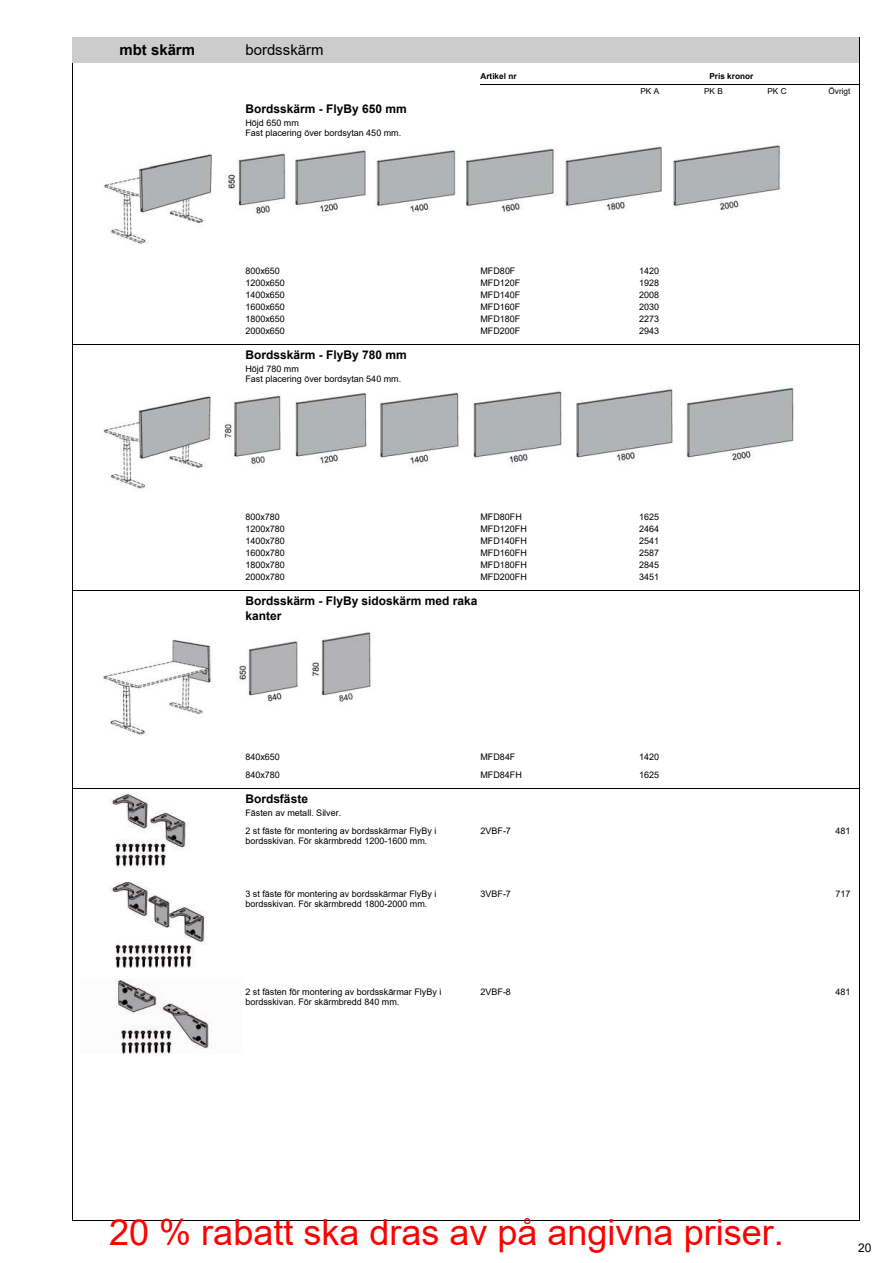
<style>
.page{position:relative;width:893px;height:1263px;background:#fff}
.page>*{position:absolute;margin:0;border:0;box-sizing:border-box;transform-origin:0 0}
.t1{font:36px "Arial";color:#f00}
.t2{font:15px "Arial";color:#000}
.t3{font:700 15px "Arial";color:#000}
.t4{font:700 12px/15px "Arial";color:#000}
.t5{font:12px "Arial";color:#000}
.t6{font:9px/10.5px "Arial";color:#000}
.t7{font:700 8.25px "Arial";letter-spacing:.005em;color:#000}
.t8{font:8.25px "Arial";letter-spacing:.005em;color:#000}
</style>
<div class="page">
<hr style="left:859px;top:26px;width:1px;height:1195px;background:#000">
<hr style="left:72px;top:1220px;width:787px;height:1px;background:#000">
<hr style="left:72px;top:25px;width:1px;height:1195px;background:#000">
<div style="left:50px;top:20px;width:818px;height:17px;background:#fff"></div>
<div style="left:72px;top:37px;width:170px;height:26px;background:#ccc"></div>
<div style="left:242px;top:37px;width:617px;height:26px;background:#ccc"></div>
<hr style="left:480px;top:84px;width:379px;height:1px;background:#000">
<hr style="left:72px;top:344px;width:787px;height:1px;background:#000">
<hr style="left:72px;top:590px;width:787px;height:1px;background:#000">
<hr style="left:72px;top:788px;width:787px;height:1px;background:#000">
<img style="left:104px;top:145px;width:677px;height:99px">
<img style="left:103px;top:388px;width:691px;height:101px">
<img style="left:103px;top:632px;width:270px;height:103px">
<img style="left:109px;top:793px;width:78px;height:75px">
<img style="left:110px;top:882px;width:96px;height:85px">
<img style="left:115px;top:980px;width:97px;height:73px">
<h2 class="t3" style="left:119px;top:41px;width:77px">mbt skärm</h2>
<h2 class="t2" style="left:245px;top:41px;width:80px">bordsskärm</h2>
<h3 class="t4" style="left:245px;top:101px;width:163px">Bordsskärm - FlyBy 650 mm</h3>
<p class="t6" style="left:245px;top:117px;width:157px">Höjd 650 mm<br>Fast placering över bordsytan 450 mm.</p>
<p class="t7" style="left:480px;top:71px;width:38px">Artikel nr</p>
<p class="t7" style="left:709px;top:71px;width:45px">Pris kronor</p>
<p class="t8" style="left:640px;top:87px;width:20px">PK A</p>
<p class="t8" style="left:704px;top:87px;width:20px">PK B</p>
<p class="t8" style="left:767px;top:87px;width:21px">PK C</p>
<p class="t8" style="left:828px;top:87px;width:23px">Övrigt</p>
<p class="t6" style="left:245px;top:266px;width:36px">800x650</p>
<p class="t6" style="left:480px;top:266px;width:36px">MFD80F</p>
<p class="t6" style="left:639px;top:266px;width:21px">1420</p>
<p class="t6" style="left:245px;top:278px;width:41px">1200x650</p>
<p class="t6" style="left:480px;top:278px;width:41px">MFD120F</p>
<p class="t6" style="left:639px;top:278px;width:21px">1928</p>
<p class="t6" style="left:245px;top:290px;width:41px">1400x650</p>
<p class="t6" style="left:480px;top:290px;width:41px">MFD140F</p>
<p class="t6" style="left:639px;top:290px;width:21px">2008</p>
<p class="t6" style="left:245px;top:302px;width:41px">1600x650</p>
<p class="t6" style="left:480px;top:302px;width:41px">MFD160F</p>
<p class="t6" style="left:639px;top:302px;width:21px">2030</p>
<p class="t6" style="left:245px;top:314px;width:41px">1800x650</p>
<p class="t6" style="left:480px;top:314px;width:41px">MFD180F</p>
<p class="t6" style="left:639px;top:314px;width:21px">2273</p>
<p class="t6" style="left:245px;top:326px;width:41px">2000x650</p>
<p class="t6" style="left:480px;top:326px;width:41px">MFD200F</p>
<p class="t6" style="left:639px;top:326px;width:21px">2943</p>
<h3 class="t4" style="left:245px;top:347px;width:163px">Bordsskärm - FlyBy 780 mm</h3>
<p class="t6" style="left:245px;top:363px;width:157px">Höjd 780 mm<br>Fast placering över bordsytan 540 mm.</p>
<p class="t6" style="left:245px;top:512px;width:36px">800x780</p>
<p class="t6" style="left:480px;top:512px;width:43px">MFD80FH</p>
<p class="t6" style="left:639px;top:512px;width:21px">1625</p>
<p class="t6" style="left:245px;top:524px;width:41px">1200x780</p>
<p class="t6" style="left:480px;top:524px;width:48px">MFD120FH</p>
<p class="t6" style="left:639px;top:524px;width:21px">2464</p>
<p class="t6" style="left:245px;top:536px;width:41px">1400x780</p>
<p class="t6" style="left:480px;top:536px;width:48px">MFD140FH</p>
<p class="t6" style="left:639px;top:536px;width:21px">2541</p>
<p class="t6" style="left:245px;top:548px;width:41px">1600x780</p>
<p class="t6" style="left:480px;top:548px;width:48px">MFD160FH</p>
<p class="t6" style="left:639px;top:548px;width:21px">2587</p>
<p class="t6" style="left:245px;top:560px;width:41px">1800x780</p>
<p class="t6" style="left:480px;top:560px;width:48px">MFD180FH</p>
<p class="t6" style="left:639px;top:560px;width:21px">2845</p>
<p class="t6" style="left:245px;top:572px;width:41px">2000x780</p>
<p class="t6" style="left:480px;top:572px;width:48px">MFD200FH</p>
<p class="t6" style="left:639px;top:572px;width:21px">3451</p>
<h3 class="t4" style="left:245px;top:593px;width:233px">Bordsskärm - FlyBy sidoskärm med raka kanter</h3>
<p class="t6" style="left:245px;top:752px;width:36px">840x650</p>
<p class="t6" style="left:480px;top:752px;width:36px">MFD84F</p>
<p class="t6" style="left:639px;top:752px;width:21px">1420</p>
<p class="t6" style="left:245px;top:770px;width:36px">840x780</p>
<p class="t6" style="left:480px;top:770px;width:43px">MFD84FH</p>
<p class="t6" style="left:639px;top:770px;width:21px">1625</p>
<h3 class="t4" style="left:245px;top:791px;width:64px">Bordsfäste</h3>
<p class="t6" style="left:245px;top:803px;width:192px;line-height:18px">Fästen av metall. Silver.<br>2 st fäste för montering av bordsskärmar FlyBy i</p>
<p class="t6" style="left:245px;top:836px;width:183px">bordsskivan. För skärmbredd 1200-1600 mm.</p>
<p class="t6" style="left:480px;top:825px;width:32px">2VBF-7</p>
<p class="t6" style="left:835px;top:825px;width:16px">481</p>
<p class="t6" style="left:245px;top:889px;width:192px">3 st fäste för montering av bordsskärmar FlyBy i bordsskivan. För skärmbredd 1800-2000 mm.</p>
<p class="t6" style="left:480px;top:889px;width:32px">3VBF-7</p>
<p class="t6" style="left:835px;top:889px;width:16px">717</p>
<p class="t6" style="left:245px;top:986px;width:197px">2 st fästen för montering av bordsskärmar FlyBy i bordsskivan. För skärmbredd 840 mm.</p>
<p class="t6" style="left:480px;top:986px;width:32px">2VBF-8</p>
<p class="t6" style="left:835px;top:986px;width:16px">481</p>
<h1 class="t1" style="left:109px;top:1207px;width:676px">20 % rabatt ska dras av på angivna priser.</h1>
<h3 class="t5" style="left:858px;top:1240px;width:15px">20</h3>
</div>
